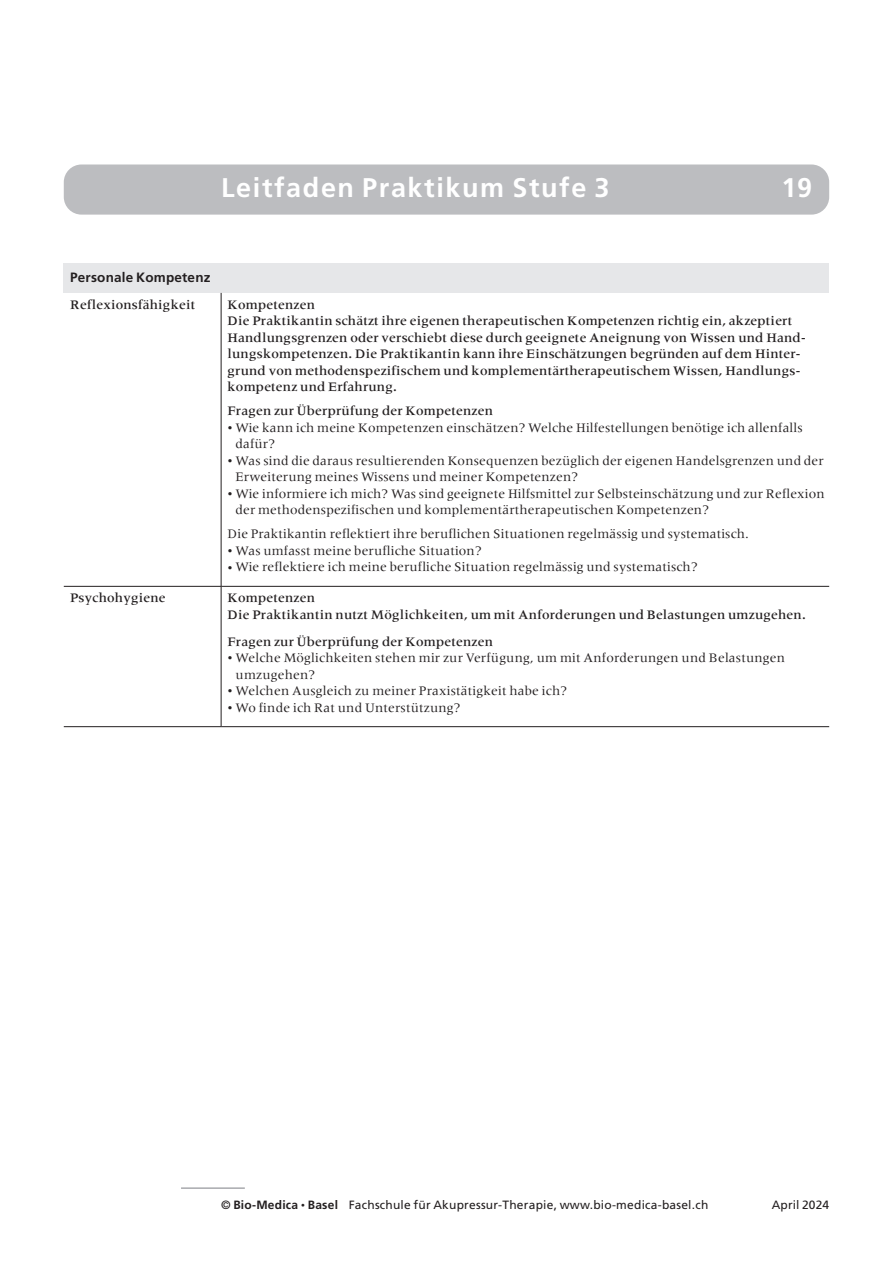
<style>
.page{position:relative;width:893px;height:1263px;background:#fff}
.page>*{position:absolute;margin:0;border:0;box-sizing:border-box;transform-origin:0 0}
.t1{font:700 27px "Frutiger LT Std";letter-spacing:.06em;color:#fff}
.t2{font:13.5px/16.5px "Meridien LT Pro";letter-spacing:.01em;color:#231f20}
.t3{font:500 13.5px/16.5px "Meridien LT Pro";letter-spacing:.015em;color:#231f20}
.t4{font:700 13.5px "Frutiger LT Std";letter-spacing:.015em;color:#231f20}
.t5{font:12px "Frutiger LT Std";letter-spacing:.02em;color:#231f20}
.s1{font-size:10.5px}
.s2{font-weight:700}
.s3{font-family:"Meridien LT Pro";font-size:9px}
</style>
<div class="page">
<hr style="left:181px;top:1187px;width:64px;height:2px;background:#a8a9ad">
<div style="left:64px;top:164px;width:765px;height:51px;background:#bcbdc0;border-radius:18px"></div>
<div style="left:64px;top:264px;width:765px;height:29px;background:#e6e7e9"></div>
<hr style="left:221px;top:293px;width:1px;height:293px;background:#231f20">
<hr style="left:221px;top:586px;width:1px;height:140px;background:#231f20">
<hr style="left:64px;top:726px;width:157px;height:1px;background:#231f20">
<hr style="left:221px;top:726px;width:608px;height:1px;background:#231f20">
<hr style="left:64px;top:586px;width:157px;height:1px;background:#231f20">
<hr style="left:221px;top:586px;width:608px;height:1px;background:#231f20">
<h1 class="t1" style="left:221px;top:172px;width:390px">Leitfaden Praktikum Stufe 3</h1>
<h1 class="t1" style="left:782px;top:172px;width:32px">19</h1>
<p class="t4" style="left:70px;top:270px;width:142px">Personale Kompetenz</p>
<p class="t3" style="left:70px;top:296px;width:127px">Reflexionsfähigkeit</p>
<p class="t3" style="left:227px;top:296px;width:580px">Kompetenzen<br>Die Praktikantin schätzt ihre eigenen therapeutischen Kompetenzen richtig ein, akzeptiert Handlungsgrenzen oder verschiebt diese durch geeignete Aneignung von Wissen und Hand&shy;lungskompetenzen. Die Praktikantin kann ihre Einschätzungen begründen auf dem Hinter&shy;grund von methodenspezifischem und komplementärtherapeutischem Wissen, Handlungs&shy;kompetenz und Erfahrung.</p>
<p class="t3" style="left:227px;top:402px;width:267px">Fragen zur Überprüfung der Kompetenzen</p>
<p class="t2" style="left:236px;top:419px;width:569px;text-indent:-8px"><span class="s1">•</span> Wie kann ich meine Kompetenzen einschätzen? Welche Hilfestellungen benötige ich allenfalls dafür?</p>
<p class="t2" style="left:236px;top:452px;width:590px;text-indent:-8px"><span class="s1">•</span> Was sind die daraus resultierenden Konsequenzen bezüglich der eigenen Handelsgrenzen und der<br>Erweiterung meines Wissens und meiner Kompetenzen?</p>
<p class="t2" style="left:236px;top:485px;width:591px;text-indent:-8px"><span class="s1">•</span> Wie informiere ich mich? Was sind geeignete Hilfsmittel zur Selbsteinschätzung und zur Reflexion der methodenspezifischen und komplementärtherapeutischen Kompetenzen?</p>
<p class="t2" style="left:227px;top:526px;width:523px">Die Praktikantin reflektiert ihre beruflichen Situationen regelmässig und systematisch.</p>
<p class="t2" style="left:227px;top:542px;width:256px"><span class="s1">•</span> Was umfasst meine berufliche Situation?</p>
<p class="t2" style="left:227px;top:559px;width:472px"><span class="s1">•</span> Wie reflektiere ich meine berufliche Situation regelmässig und systematisch?</p>
<p class="t3" style="left:70px;top:589px;width:97px">Psychohygiene</p>
<p class="t3" style="left:227px;top:589px;width:580px">Kompetenzen<br>Die Praktikantin nutzt Möglichkeiten, um mit Anforderungen und Belastungen umzugehen.</p>
<p class="t3" style="left:227px;top:633px;width:267px">Fragen zur Überprüfung der Kompetenzen</p>
<p class="t2" style="left:236px;top:650px;width:551px;text-indent:-8px"><span class="s1">•</span> Welche Möglichkeiten stehen mir zur Verfügung, um mit Anforderungen und Belastungen umzugehen?</p>
<p class="t2" style="left:227px;top:683px;width:341px"><span class="s1">•</span> Welchen Ausgleich zu meiner Praxistätigkeit habe ich?</p>
<p class="t2" style="left:227px;top:699px;width:235px"><span class="s1">•</span> Wo finde ich Rat und Unterstützung?</p>
<p class="t5" style="left:221px;top:1198px;width:489px">© <span class="s2">Bio-Medica</span> <span class="s3">•</span> <span class="s2">Basel</span> Fachschule für Akupressur-Therapie, www.bio-medica-basel.ch</p>
<p class="t5" style="left:772px;top:1198px;width:59px">April 2024</p>
</div>
